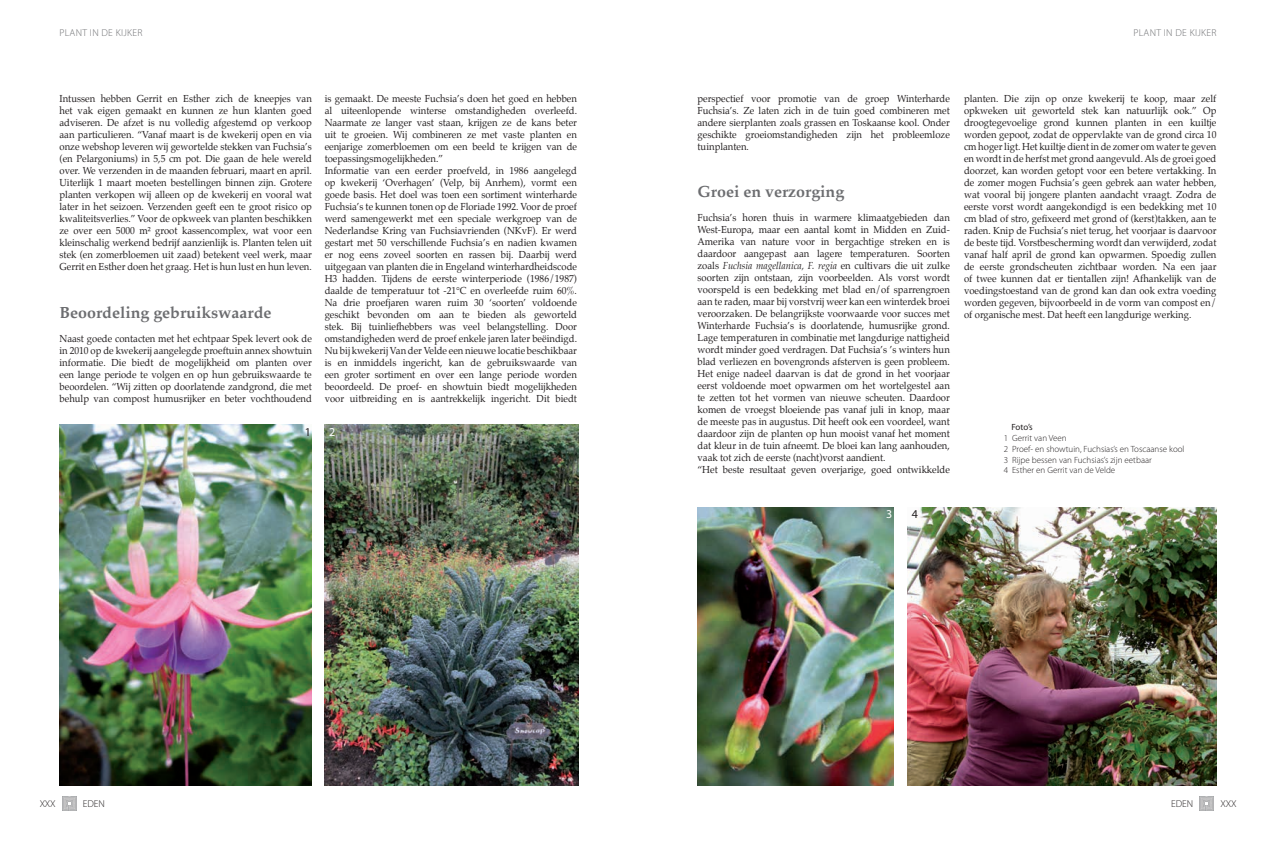
<style>
.page{position:relative;width:1276px;height:842px;background:#fff}
.page>*{position:absolute;margin:0;border:0;box-sizing:border-box;transform-origin:0 0}
.t1{font:700 16px "Palatino";color:#6c6d70}
.t2{font:12px "Myriad Pro";color:#231f20}
.t3{font:12px "Myriad Pro";color:#fff}
.t4{font:10px/12px "Palatino";color:#231f20;text-align:justify;scale:.95 1}
.t5{font:300 10px "Myriad Pro";letter-spacing:.03em;color:#6c6d70}
.t6{font:300 10px "Myriad Pro";color:#231f20}
.t7{font:300 9px/10.8px "Myriad Pro";color:#231f20}
.t8{font:9px "Myriad Pro";color:#231f20}
.s1{font-style:italic}
</style>
<div class="page">
<img style="left:62px;top:797px;width:14px;height:14px">
<img style="left:1199px;top:797px;width:14px;height:14px">
<img style="left:60px;top:425px;width:252px;height:360px">
<img style="left:325px;top:425px;width:253px;height:360px">
<img style="left:907px;top:507px;width:309px;height:278px">
<img style="left:697px;top:507px;width:196px;height:278px">
<p class="t5" style="left:60px;top:26px;width:84px">PLANT IN DE KIJKER</p>
<p class="t5" style="left:1133px;top:26px;width:84px">PLANT IN DE KIJKER</p>
<p class="t4" style="left:60px;top:92px;width:267px">Intussen hebben Gerrit en Esther zich de kneepjes van het vak eigen gemaakt en kunnen ze hun klanten goed adviseren. De afzet is nu volledig afgestemd op verkoop aan particulieren. “Vanaf maart is de kwekerij open en via onze webshop leveren wij gewortelde stekken van Fuchsia’s (en Pelargoniums) in 5,5 cm pot. Die gaan de hele wereld over. We verzenden in de maanden februari, maart en april.<br>Uiterlijk 1 maart moeten bestellingen binnen zijn. Grotere planten verkopen wij alleen op de kwekerij en vooral wat later in het seizoen. Verzenden geeft een te groot risico op kwaliteitsverlies.” Voor de opkweek van planten beschikken ze over een 5000 m² groot kassencomplex, wat voor een kleinschalig werkend bedrijf aanzienlijk is. Planten telen uit stek (en zomerbloemen uit zaad) betekent veel werk, maar Gerrit en Esther doen het graag. Het is hun lust en hun leven.</p>
<h1 class="t1" style="left:60px;top:299px;width:214px">Beoordeling gebruikswaarde</h1>
<p class="t4" style="left:60px;top:333px;width:267px">Naast goede contacten met het echtpaar Spek levert ook de in 2010 op de kwekerij aangelegde proeftuin annex showtuin informatie. Die biedt de mogelijkheid om planten over een lange periode te volgen en op hun gebruikswaarde te beoordelen. “Wij zitten op doorlatende zandgrond, die met behulp van compost humusrijker en beter vochthoudend</p>
<p class="t4" style="left:325px;top:92px;width:267px;text-align:left">is gemaakt. De meeste Fuchsia’s doen het goed en hebben al uiteenlopende winterse omstandigheden overleefd.<br>Naarmate ze langer vast staan, krijgen ze de kans beter uit te groeien. Wij combineren ze met vaste planten en eenjarige zomerbloemen om een beeld te krijgen van de toepassingsmogelijkheden.”<br>Informatie van een eerder proefveld, in 1986 aangelegd op kwekerij ‘Overhagen’ (Velp, bij Anrhem), vormt een goede basis. Het doel was toen een sortiment winterharde Fuchsia’s te kunnen tonen op de Floriade 1992. Voor de proef werd samengewerkt met een speciale werkgroep van de Nederlandse Kring van Fuchsiavrienden (NKvF). Er werd gestart met 50 verschillende Fuchsia’s en nadien kwamen er nog eens zoveel soorten en rassen bij. Daarbij werd uitgegaan van planten die in Engeland winterhardheidscode H3 hadden. Tijdens de eerste winterperiode (1986/1987) daalde de temperatuur tot -21°C en overleefde ruim 60%.<br>Na drie proefjaren waren ruim 30 ‘soorten’ voldoende geschikt bevonden om aan te bieden als geworteld stek. Bij tuinliefhebbers was veel belangstelling. Door omstandigheden werd de proef enkele jaren later beëindigd.<br>Nu bij kwekerij Van der Velde een nieuwe locatie beschikbaar is en inmiddels ingericht, kan de gebruikswaarde van een groter sortiment en over een lange periode worden beoordeeld. De proef- en showtuin biedt mogelijkheden voor uitbreiding en is aantrekkelijk ingericht. Dit biedt</p>
<p class="t4" style="left:697px;top:92px;width:267px">perspectief voor promotie van de groep Winterharde Fuchsia’s. Ze laten zich in de tuin goed combineren met andere sierplanten zoals grassen en Toskaanse kool. Onder geschikte groeiomstandigheden zijn het probleemloze tuinplanten.</p>
<h1 class="t1" style="left:697px;top:178px;width:148px">Groei en verzorging</h1>
<p class="t4" style="left:697px;top:212px;width:267px;text-align:left">Fuchsia’s horen thuis in warmere klimaatgebieden dan West-Europa, maar een aantal komt in Midden en Zuid-Amerika van nature voor in bergachtige streken en is daardoor aangepast aan lagere temperaturen. Soorten zoals <span class="s1">Fuchsia magellanica, F. regia</span> en cultivars die uit zulke soorten zijn ontstaan, zijn voorbeelden. Als vorst wordt voorspeld is een bedekking met blad en/of sparrengroen aan te raden, maar bij vorstvrij weer kan een winterdek broei veroorzaken. De belangrijkste voorwaarde voor succes met Winterharde Fuchsia’s is doorlatende, humusrijke grond.<br>Lage temperaturen in combinatie met langdurige nattigheid wordt minder goed verdragen. Dat Fuchsia’s ’s winters hun blad verliezen en bovengronds afsterven is geen probleem.<br>Het enige nadeel daarvan is dat de grond in het voorjaar eerst voldoende moet opwarmen om het wortelgestel aan te zetten tot het vormen van nieuwe scheuten. Daardoor komen de vroegst bloeiende pas vanaf juli in knop, maar de meeste pas in augustus. Dit heeft ook een voordeel, want daardoor zijn de planten op hun mooist vanaf het moment dat kleur in de tuin afneemt. De bloei kan lang aanhouden, vaak tot zich de eerste (nacht)vorst aandient.<br>“Het beste resultaat geven overjarige, goed ontwikkelde</p>
<p class="t2" style="left:305px;top:425px;width:8px">1</p>
<p class="t3" style="left:329px;top:425px;width:8px">2</p>
<p class="t3" style="left:886px;top:506px;width:8px">3</p>
<p class="t2" style="left:912px;top:506px;width:8px">4</p>
<p class="t4" style="left:964px;top:92px;width:267px">planten. Die zijn op onze kwekerij te koop, maar zelf opkweken uit geworteld stek kan natuurlijk ook.” Op droogtegevoelige grond kunnen planten in een kuiltje worden gepoot, zodat de oppervlakte van de grond circa 10 cm hoger ligt. Het kuiltje dient in de zomer om water te geven en wordt in de herfst met grond aangevuld. Als de groei goed doorzet, kan worden getopt voor een betere vertakking. In de zomer mogen Fuchsia’s geen gebrek aan water hebben, wat vooral bij jongere planten aandacht vraagt. Zodra de eerste vorst wordt aangekondigd is een bedekking met 10 cm blad of stro, gefixeerd met grond of (kerst)takken, aan te raden. Knip de Fuchsia’s niet terug, het voorjaar is daarvoor de beste tijd. Vorstbescherming wordt dan verwijderd, zodat vanaf half april de grond kan opwarmen. Spoedig zullen de eerste grondscheuten zichtbaar worden. Na een jaar of twee kunnen dat er tientallen zijn! Afhankelijk van de voedingstoestand van de grond kan dan ook extra voeding worden gegeven, bijvoorbeeld in de vorm van compost en/ of organische mest. Dat heeft een langdurige werking.</p>
<p class="t8" style="left:1011px;top:422px;width:23px">Foto’s</p>
<p class="t7" style="left:1003px;top:433px;width:182px">1 Gerrit van Veen<br>2 Proef- en showtuin, Fuchsias’s en Toscaanse kool 3 Rijpe bessen van Fuchsias’s zijn eetbaar<br>4 Esther en Gerrit van de Velde</p>
<p class="t6" style="left:40px;top:798px;width:18px">XXX</p>
<p class="t6" style="left:83px;top:798px;width:24px">EDEN</p>
<p class="t6" style="left:1171px;top:798px;width:24px">EDEN</p>
<p class="t6" style="left:1220px;top:798px;width:18px">XXX</p>
</div>
